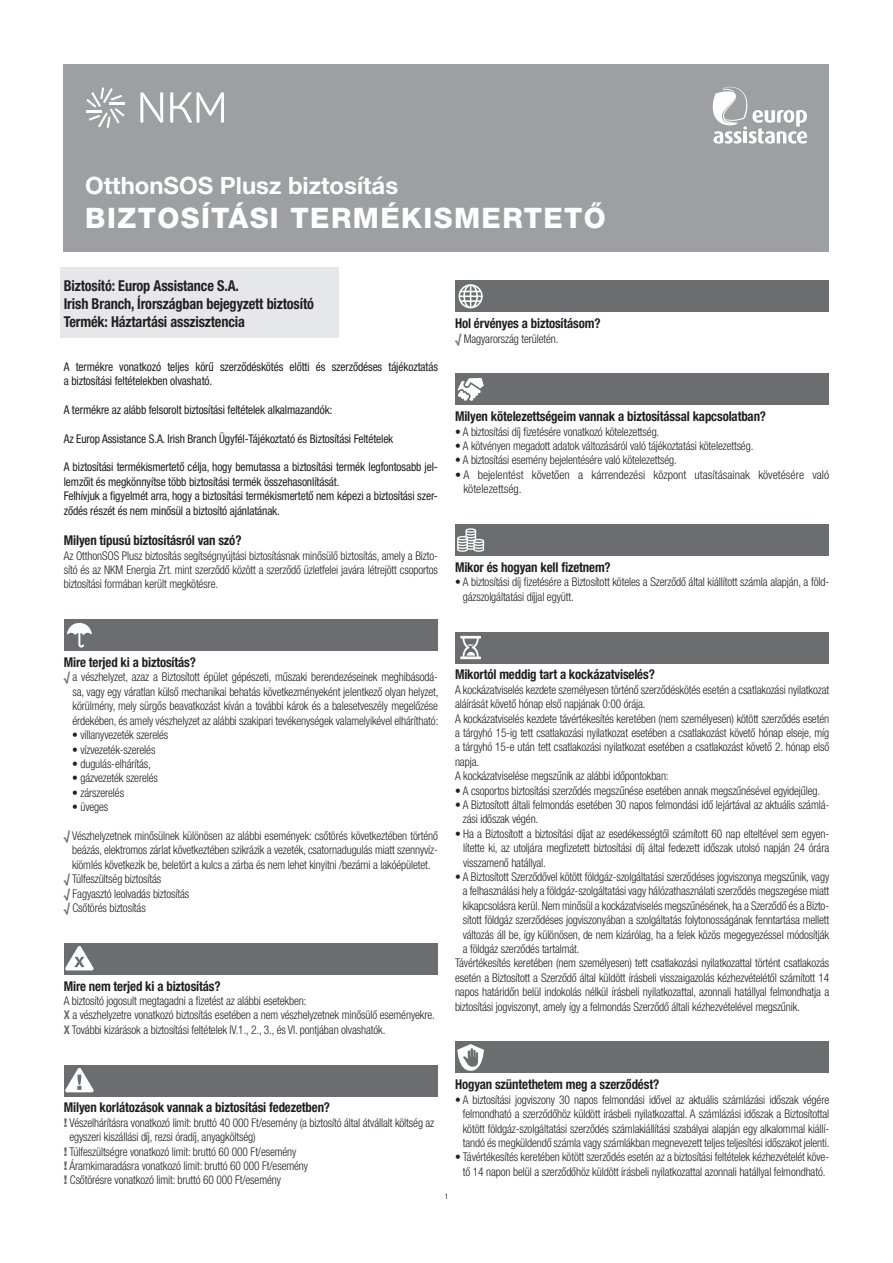
<style>
.page{position:relative;width:893px;height:1263px;background:#fff}
.page>*{position:absolute;margin:0;border:0;box-sizing:border-box;transform-origin:0 0}
.t1{font:800 28.2px "Helvetica Neue LT Pro";letter-spacing:.05em;color:#fff}
.t2{font:700 23.85px "Helvetica Neue LT Pro";color:#fff}
.t3{font:700 condensed 15px "Helvetica Neue LT Pro";letter-spacing:-.01em;color:#231f20;scale:.95 1}
.t4{font:700 condensed 13.5px "Helvetica Neue LT Pro";letter-spacing:-.01em;color:#231f20;scale:.95 1}
.t5{font:300 condensed 12px/14.4px "Helvetica Neue LT Pro";letter-spacing:-.01em;color:#231f20;text-align:justify;scale:.95 1}
.t6{font:condensed 12px/14.4px "Helvetica Neue LT Pro";letter-spacing:-.01em;color:#231f20;scale:.95 1}
.t7{font:300 condensed 12px/14.4px "Helvetica Neue LT Pro";letter-spacing:-.01em;color:#231f20}
.t8{font:condensed 7.5px "Helvetica Neue LT Pro";color:#231f20}
.s1{font-weight:700;color:#6c6d70}
.s2{font-weight:900;font-stretch:normal;color:#6c6d70}
</style>
<div class="page">
<div style="left:60px;top:267px;width:278px;height:71px;background:#e6e7e9"></div>
<div style="left:64px;top:620px;width:374px;height:31px;background:#6c6d70"></div>
<svg style="left:67px;top:623px;width:25px;height:24px"></svg>
<div style="left:64px;top:943px;width:374px;height:31px;background:#6c6d70"></div>
<svg style="left:65px;top:946px;width:29px;height:25px"></svg>
<div style="left:64px;top:1065px;width:374px;height:31px;background:#6c6d70"></div>
<svg style="left:65px;top:1068px;width:29px;height:25px"></svg>
<div style="left:455px;top:281px;width:374px;height:31px;background:#6c6d70"></div>
<svg style="left:459px;top:284px;width:24px;height:24px"></svg>
<div style="left:455px;top:374px;width:374px;height:31px;background:#6c6d70"></div>
<svg style="left:457px;top:378px;width:27px;height:23px"></svg>
<div style="left:455px;top:524px;width:374px;height:32px;background:#6c6d70"></div>
<svg style="left:457px;top:528px;width:27px;height:24px"></svg>
<div style="left:455px;top:632px;width:374px;height:31px;background:#6c6d70"></div>
<svg style="left:460px;top:636px;width:21px;height:23px"></svg>
<div style="left:455px;top:1042px;width:374px;height:31px;background:#6c6d70"></div>
<svg style="left:457px;top:1044px;width:27px;height:27px"></svg>
<div style="left:64px;top:64px;width:765px;height:188px;background:#9d9fa2"></div>
<svg style="left:712px;top:87px;width:95px;height:57px"></svg>
<svg style="left:86px;top:87px;width:39px;height:41px"></svg>
<svg style="left:140px;top:92px;width:23px;height:31px"></svg>
<svg style="left:170px;top:92px;width:54px;height:31px"></svg>
<p class="t2" style="left:85px;top:171px;width:314px">OtthonSOS Plusz biztosítás</p>
<p class="t1" style="left:85px;top:201px;width:522px">BIZTOSÍTÁSI TERMÉKISMERTETŐ</p>
<p class="t3" style="left:64px;top:277px;width:186px">Biztosító: Europ Assistance S.A.</p>
<p class="t3" style="left:64px;top:295px;width:265px">Irish Branch, Írországban bejegyzett biztosító</p>
<p class="t3" style="left:64px;top:313px;width:192px">Termék: Háztartási asszisztencia</p>
<p class="t6" style="left:64px;top:359px;width:395px">A termékre vonatkozó teljes körű szerződéskötés előtti és szerződéses tájékoztatás a biztosítási feltételekben olvasható.</p>
<p class="t6" style="left:64px;top:402px;width:284px">A termékre az alább felsorolt biztosítási feltételek alkalmazandók:</p>
<p class="t6" style="left:64px;top:431px;width:348px">Az Europ Assistance S.A. Irish Branch Ügyfél-Tájékoztató és Biztosítási Feltételek</p>
<p class="t6" style="left:64px;top:460px;width:395px">A biztosítási termékismertető célja, hogy bemutassa a biztosítási termék legfontosabb jel&shy;lemzőit és megkönnyítse több biztosítási termék összehasonlítását.</p>
<p class="t6" style="left:64px;top:489px;width:395px">Felhívjuk a figyelmét arra, hogy a biztosítási termékismertető nem képezi a biztosítási szer&shy;ződés részét és nem minősül a biztosító ajánlatának.</p>
<p class="t4" style="left:64px;top:532px;width:189px">Milyen típusú biztosításról van szó?</p>
<p class="t5" style="left:64px;top:548px;width:395px">Az OtthonSOS Plusz biztosítás segítségnyújtási biztosításnak minősülő biztosítás, amely a Bizto&shy;sító és az NKM Energia Zrt. mint szerződő között a szerződő üzletfelei javára létrejött csoportos biztosítási formában került megkötésre.</p>
<p class="t4" style="left:455px;top:315px;width:155px">Hol érvényes a biztosításom?</p>
<p class="t5" style="left:455px;top:331px;width:111px"><span class="s1">√</span> Magyarország területén.</p>
<p class="t4" style="left:455px;top:408px;width:329px">Milyen kötelezettségeim vannak a biztosítással kapcsolatban?</p>
<p class="t5" style="left:455px;top:424px;width:217px">• A biztosítási díj fizetésére vonatkozó kötelezettség.</p>
<p class="t5" style="left:455px;top:438px;width:316px">• A kötvényen megadott adatok változásáról való tájékoztatási kötelezettség.</p>
<p class="t5" style="left:455px;top:453px;width:235px">• A biztosítási esemény bejelentésére való kötelezettség.</p>
<p class="t7" style="left:463px;top:467px;width:367px;text-indent:-8px">• A bejelentést követően a kárrendezési központ utasításainak követésére való kötelezettség.</p>
<p class="t4" style="left:455px;top:559px;width:165px">Mikor és hogyan kell fizetnem?</p>
<p class="t5" style="left:463px;top:575px;width:387px;text-indent:-8px">• A biztosítási díj fizetésére a Biztosított köteles a Szerződő által kiállított számla alapján, a föld&shy;gázszolgáltatási díjjal együtt.</p>
<p class="t4" style="left:64px;top:654px;width:141px">Mire terjed ki a biztosítás?</p>
<p class="t5" style="left:72px;top:670px;width:387px;text-indent:-9px"><span class="s1">√</span> a vészhelyzet, azaz a Biztosított épület gépészeti, műszaki berendezéseinek meghibásodá&shy;sa, vagy egy váratlan külső mechanikai behatás következményeként jelentkező olyan helyzet, körülmény, mely sürgős beavatkozást kíván a további károk és a balesetveszély megelőzése érdekében, és amely vészhelyzet az alábbi szakipari tevékenységek valamelyikével elhárítható:</p>
<p class="t5" style="left:72px;top:727px;width:103px">• villanyvezeték szerelés</p>
<p class="t5" style="left:72px;top:742px;width:89px">• vízvezeték-szerelés</p>
<p class="t5" style="left:72px;top:756px;width:84px">• dugulás-elhárítás,</p>
<p class="t5" style="left:72px;top:771px;width:92px">• gázvezeték szerelés</p>
<p class="t5" style="left:72px;top:785px;width:56px">• zárszerelés</p>
<p class="t5" style="left:72px;top:799px;width:40px">• üveges</p>
<p class="t5" style="left:72px;top:828px;width:387px;text-indent:-8px"><span class="s1">√</span> Vészhelyzetnek minősülnek különösen az alábbi események: csőtörés következtében történő beázás, elektromos zárlat következtében szikrázik a vezeték, csatornadugulás miatt szennyvíz&shy;kiömlés következik be, beletört a kulcs a zárba és nem lehet kinyitni /bezárni a lakóépületet.</p>
<p class="t5" style="left:64px;top:871px;width:104px"><span class="s1">√</span> Túlfeszültség biztosítás</p>
<p class="t5" style="left:64px;top:886px;width:134px"><span class="s1">√</span> Fagyasztó leolvadás biztosítás</p>
<p class="t5" style="left:64px;top:900px;width:88px"><span class="s1">√</span> Csőtörés biztosítás</p>
<p class="t4" style="left:64px;top:977px;width:167px">Mire nem terjed ki a biztosítás?</p>
<p class="t5" style="left:64px;top:993px;width:257px">A biztosító jogosult megtagadni a fizetést az alábbi esetekben:</p>
<p class="t5" style="left:64px;top:1008px;width:392px"><span class="s1">X</span> a vészhelyzetre vonatkozó biztosítás esetében a nem vészhelyzetnek minősülő eseményekre.</p>
<p class="t5" style="left:64px;top:1022px;width:340px"><span class="s1">X</span> További kizárások a biztosítási feltételek IV.1., 2., 3., és VI. pontjában olvashatók.</p>
<p class="t4" style="left:455px;top:666px;width:212px">Mikortól meddig tart a kockázatviselés?</p>
<p class="t5" style="left:455px;top:682px;width:395px">A kockázatviselés kezdete személyesen történő szerződéskötés esetén a csatlakozási nyilatkozat aláírását követő hónap első napjának 0:00 órája.</p>
<p class="t5" style="left:455px;top:711px;width:395px">A kockázatviselés kezdete távértékesítés keretében (nem személyesen) kötött szerződés esetén a tárgyhó 15-ig tett csatlakozási nyilatkozat esetében a csatlakozást követő hónap elseje, míg a tárgyhó 15-e után tett csatlakozási nyilatkozat esetében a csatlakozást követő 2. hónap első napja.</p>
<p class="t5" style="left:455px;top:769px;width:226px">A kockázatviselése megszűnik az alábbi időpontokban:</p>
<p class="t5" style="left:455px;top:783px;width:386px">• A csoportos biztosítási szerződés megszűnése esetében annak megszűnésével egyidejűleg.</p>
<p class="t5" style="left:463px;top:797px;width:387px;text-indent:-8px">• A Biztosított általi felmondás esetében 30 napos felmondási idő lejártával az aktuális számlá&shy;zási időszak végén.</p>
<p class="t5" style="left:463px;top:826px;width:387px;text-indent:-8px">• Ha a Biztosított a biztosítási díjat az esedékességtől számított 60 nap elteltével sem egyen&shy;lítette ki, az utoljára megfizetett biztosítási díj által fedezett időszak utolsó napján 24 órára visszamenő hatállyal.</p>
<p class="t5" style="left:463px;top:869px;width:387px;text-indent:-8px">• A Biztosított Szerződővel kötött földgáz-szolgáltatási szerződéses jogviszonya megszűnik, vagy a felhasználási hely a földgáz-szolgáltatási vagy hálózathasználati szerződés megszegése miatt kikapcsolásra kerül. Nem minősül a kockázatviselés megszűnésének, ha a Szerződő és a Bizto&shy;sított földgáz szerződéses jogviszonyában a szolgáltatás folytonosságának fenntartása mellett változás áll be, így különösen, de nem kizárólag, ha a felek közös megegyezéssel módosítják a földgáz szerződés tartalmát.</p>
<p class="t5" style="left:455px;top:956px;width:395px">Távértékesítés keretében (nem személyesen) tett csatlakozási nyilatkozattal történt csatlakozás esetén a Biztosított a Szerződő által küldött írásbeli visszaigazolás kézhezvételétől számított 14 napos határidőn belül indokolás nélkül írásbeli nyilatkozattal, azonnali hatállyal felmondhatja a biztosítási jogviszonyt, amely így a felmondás Szerződő általi kézhezvételével megszűnik.</p>
<p class="t4" style="left:64px;top:1099px;width:282px">Milyen korlátozások vannak a biztosítási fedezetben?</p>
<p class="t5" style="left:69px;top:1115px;width:386px;text-indent:-6px"><span class="s2">!</span> Vészelhárításra vonatkozó limit: bruttó 40 000 Ft/esemény (a biztosító által átvállalt költség az egyszeri kiszállási díj, rezsi óradíj, anyagköltség)</p>
<p class="t5" style="left:64px;top:1144px;width:246px"><span class="s2">!</span> Túlfeszültségre vonatkozó limit: bruttó 60 000 Ft/esemény</p>
<p class="t5" style="left:64px;top:1158px;width:259px"><span class="s2">!</span> Áramkimaradásra vonatkozó limit: bruttó 60 000 Ft/esemény</p>
<p class="t5" style="left:64px;top:1173px;width:230px"><span class="s2">!</span> Csőtörésre vonatkozó limit: bruttó 60 000 Ft/esemény</p>
<p class="t4" style="left:455px;top:1076px;width:216px">Hogyan szüntethetem meg a szerződést?</p>
<p class="t5" style="left:463px;top:1092px;width:388px;text-indent:-8px">• A biztosítási jogviszony 30 napos felmondási idővel az aktuális számlázási időszak végére felmondható a szerződőhöz küldött írásbeli nyilatkozattal. A számlázási időszak a Biztosítottal kötött földgáz-szolgáltatási szerződés számlakiállítási szabályai alapján egy alkalommal kiállí&shy;tandó és megküldendő számla vagy számlákban megnevezett teljes teljesítési időszakot jelenti.</p>
<p class="t5" style="left:455px;top:1150px;width:395px;text-align:center">• Távértékesítés keretében kötött szerződés esetén az a biztosítási feltételek kézhezvételét köve&shy;tő 14 napon belül a szerződőhöz küldött írásbeli nyilatkozattal azonnali hatállyal felmondható.</p>
<p class="t8" style="left:445px;top:1192px;width:5px">1</p>
</div>
